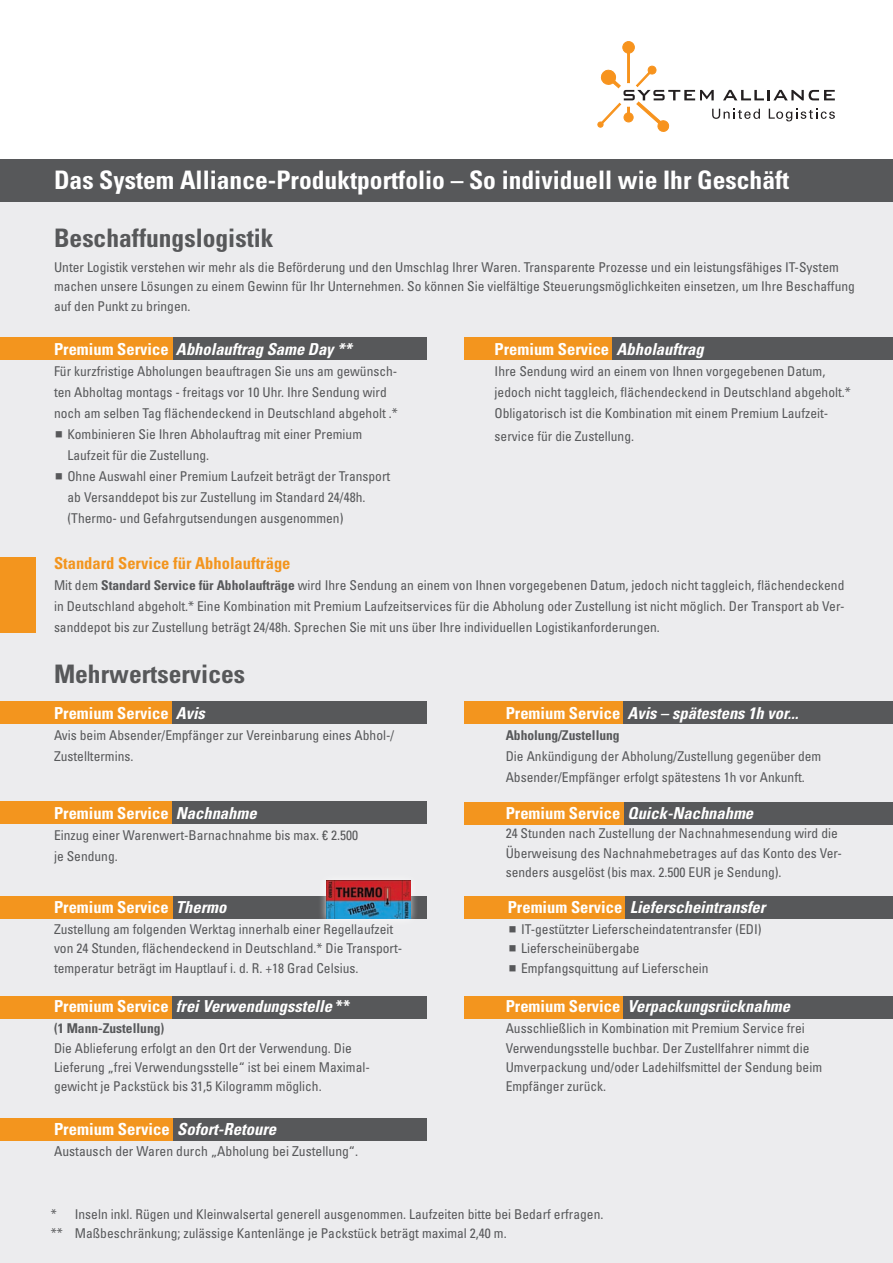
<style>
.page{position:relative;width:893px;height:1263px;background:#fff}
.page>*{position:absolute;margin:0;border:0;box-sizing:border-box;transform-origin:0 0}
.t1{font:700 condensed 25.5px "Univers LT Std";color:#fff}
.t2{font:700 condensed 25.5px "Univers LT Std";color:#57585a}
.t3{font:700 condensed 16.65px "Univers LT Std";color:#fff}
.t4{font:italic 700 condensed 16.5px "Univers LT Std";color:#fff}
.t5{font:700 condensed 16.5px "Univers LT Std";color:#fff}
.t6{font:700 condensed 16.5px "Univers LT Std";color:#f3951e}
.t7{font:condensed 13.65px "Univers LT Std";color:#57585a}
.t8{font:condensed 13.5px/21px "Univers LT Std";color:#57585a}
.t9{font:700 condensed 13.5px "Univers LT Std";color:#57585a}
.s1{font-style:normal}
.s2{font-style:italic}
.s3{font-weight:700}
</style>
<div class="page">
<div style="left:0;top:159px;width:893px;height:44px;background:#57585a"></div>
<div style="left:0;top:203px;width:893px;height:1060px;background:#ececee"></div>
<svg style="left:598px;top:41px;width:237px;height:91px"></svg>
<div style="left:464px;top:337px;width:249px;height:23px;background:#f3951e"></div>
<div style="left:613px;top:337px;width:280px;height:23px;background:#57585a"></div>
<div style="left:0;top:896px;width:225px;height:23px;background:#f3951e"></div>
<div style="left:173px;top:896px;width:254px;height:23px;background:#57585a"></div>
<div style="left:0;top:801px;width:225px;height:23px;background:#f3951e"></div>
<div style="left:172px;top:801px;width:255px;height:23px;background:#57585a"></div>
<div style="left:464px;top:801px;width:249px;height:23px;background:#f3951e"></div>
<div style="left:624px;top:801px;width:269px;height:23px;background:#57585a"></div>
<div style="left:0;top:701px;width:242px;height:23px;background:#f3951e"></div>
<div style="left:172px;top:701px;width:255px;height:23px;background:#57585a"></div>
<div style="left:464px;top:896px;width:249px;height:23px;background:#f3951e"></div>
<div style="left:626px;top:896px;width:267px;height:23px;background:#57585a"></div>
<div style="left:0;top:1118px;width:205px;height:23px;background:#f3951e"></div>
<div style="left:173px;top:1118px;width:254px;height:23px;background:#57585a"></div>
<div style="left:0;top:996px;width:205px;height:23px;background:#f3951e"></div>
<div style="left:172px;top:996px;width:255px;height:23px;background:#57585a"></div>
<div style="left:464px;top:996px;width:224px;height:23px;background:#f3951e"></div>
<div style="left:624px;top:996px;width:269px;height:23px;background:#57585a"></div>
<div style="left:464px;top:701px;width:249px;height:23px;background:#f3951e"></div>
<div style="left:624px;top:701px;width:269px;height:23px;background:#57585a"></div>
<div style="left:0;top:337px;width:228px;height:23px;background:#f3951e"></div>
<div style="left:173px;top:337px;width:254px;height:23px;background:#57585a"></div>
<div style="left:318px;top:872px;width:101px;height:55px;background:#fff;opacity:.75"></div>
<img style="left:326px;top:880px;width:84px;height:39px">
<div style="left:0;top:557px;width:35px;height:75px;background:#f3951e"></div>
<h1 class="t1" style="left:54px;top:165px;width:737px">Das System Alliance-Produktportfolio – So individuell wie Ihr Geschäft</h1>
<h1 class="t2" style="left:54px;top:222px;width:221px">Beschaffungslogistik</h1>
<p class="t8" style="left:54px;top:257px;width:802px;line-height:19.5px">Unter Logistik verstehen wir mehr als die Beförderung und den Umschlag Ihrer Waren. Transparente Prozesse und ein leistungsfähiges IT-System machen unsere Lösungen zu einem Gewinn für Ihr Unternehmen. So können Sie vielfältige Steuerungsmöglichkeiten einsetzen, um Ihre Beschaffung auf den Punkt zu bringen.</p>
<p class="t4" style="left:54px;top:339px;width:299px"><span class="s1">Premium Service</span> Abholauftrag Same Day **</p>
<p class="t8" style="left:54px;top:360px;width:345px">Für kurzfristige Abholungen beauftragen Sie uns am gewünsch&shy;ten Abholtag montags - freitags vor 10 Uhr. Ihre Sendung wird noch am selben Tag flächendeckend in Deutschland abgeholt .*</p>
<p class="t8" style="left:67px;top:423px;width:296px;text-indent:-13px">▪ Kombinieren Sie Ihren Abholauftrag mit einer Premium<br>Laufzeit für die Zustellung.</p>
<p class="t8" style="left:67px;top:465px;width:324px;text-indent:-13px">▪ Ohne Auswahl einer Premium Laufzeit beträgt der Transport ab Versanddepot bis zur Zustellung im Standard 24/48h. (Thermo- und Gefahrgutsendungen ausgenommen)</p>
<p class="t5" style="left:495px;top:339px;width:210px">Premium Service <span class="s2">Abholauftrag</span></p>
<p class="t8" style="left:495px;top:360px;width:358px">Ihre Sendung wird an einem von Ihnen vorgegebenen Datum, jedoch nicht taggleich, flächendeckend in Deutschland abgeholt.*<br>Obligatorisch ist die Kombination mit einem Premium Laufzeit-</p>
<p class="t8" style="left:495px;top:425px;width:141px">service für die Zustellung.</p>
<p class="t6" style="left:54px;top:553px;width:238px">Standard Service für Abholaufträge</p>
<p class="t8" style="left:54px;top:574px;width:792px;text-align:justify">Mit dem <span class="s3">Standard Service für Abholaufträge</span> wird Ihre Sendung an einem von Ihnen vorgegebenen Datum, jedoch nicht taggleich, flächendeckend in Deutschland abgeholt.* Eine Kombination mit Premium Laufzeitservices für die Abholung oder Zustellung ist nicht möglich. Der Transport ab Ver&shy;sanddepot bis zur Zustellung beträgt 24/48h. Sprechen Sie mit uns über Ihre individuellen Logistikanforderungen.</p>
<h1 class="t2" style="left:54px;top:659px;width:193px">Mehrwertservices</h1>
<p class="t5" style="left:54px;top:703px;width:152px">Premium Service <span class="s2">Avis</span></p>
<p class="t8" style="left:54px;top:724px;width:342px">Avis beim Absender/Empfänger zur Vereinbarung eines Abhol-/<br>Zustelltermins.</p>
<p class="t5" style="left:54px;top:803px;width:204px">Premium Service <span class="s2">Nachnahme</span></p>
<p class="t8" style="left:54px;top:824px;width:305px">Einzug einer Warenwert-Barnachnahme bis max. € 2.500 je Sendung.</p>
<p class="t5" style="left:54px;top:897px;width:174px">Premium Service <span class="s2">Thermo</span></p>
<p class="t8" style="left:54px;top:919px;width:350px;line-height:19.5px">Zustellung am folgenden Werktag innerhalb einer Regellaufzeit von 24 Stunden, flächendeckend in Deutschland.* Die Transport&shy;temperatur beträgt im Hauptlauf i. d. R. +18 Grad Celsius.</p>
<p class="t4" style="left:54px;top:996px;width:298px"><span class="s1">Premium Service</span> frei Verwendungsstelle <span class="s1">**</span></p>
<p class="t9" style="left:54px;top:1020px;width:112px">(1 Mann-Zustellung)</p>
<p class="t8" style="left:54px;top:1038px;width:317px;line-height:19.5px">Die Ablieferung erfolgt an den Ort der Verwendung. Die<br>Lieferung „frei Verwendungsstelle“ ist bei einem Maximal&shy;gewicht je Packstück bis 31,5 Kilogramm möglich.</p>
<p class="t3" style="left:54px;top:1119px;width:224px">Premium Service <span class="s2">Sofort-Retoure</span></p>
<p class="t7" style="left:54px;top:1143px;width:306px">Austausch der Waren durch „Abholung bei Zustellung“.</p>
<p class="t4" style="left:506px;top:703px;width:294px"><span class="s1">Premium Service</span> Avis – spätestens 1h vor...</p>
<p class="t9" style="left:506px;top:727px;width:116px">Abholung/Zustellung</p>
<p class="t8" style="left:506px;top:745px;width:317px">Die Ankündigung der Abholung/Zustellung gegenüber dem<br>Absender/Empfänger erfolgt spätestens 1h vor Ankunft.</p>
<p class="t4" style="left:506px;top:803px;width:249px"><span class="s1">Premium Service</span> Quick-Nachnahme</p>
<p class="t8" style="left:506px;top:823px;width:338px;line-height:19.5px">24 Stunden nach Zustellung der Nachnahmesendung wird die<br>Überweisung des Nachnahmebetrages auf das Konto des Ver&shy;senders ausgelöst (bis max. 2.500 EUR je Sendung).</p>
<p class="t4" style="left:508px;top:897px;width:259px"><span class="s1">Premium Service</span> Lieferscheintransfer</p>
<p class="t8" style="left:508px;top:918px;width:255px">▪ IT-gestützter Lieferscheindatentransfer (EDI)</p>
<p class="t8" style="left:508px;top:938px;width:133px">▪ Lieferscheinübergabe</p>
<p class="t8" style="left:508px;top:957px;width:202px">▪ Empfangsquittung auf Lieferschein</p>
<p class="t4" style="left:506px;top:996px;width:286px"><span class="s1">Premium Service</span> Verpackungsrücknahme</p>
<p class="t8" style="left:506px;top:1018px;width:318px;line-height:19.5px">Ausschließlich in Kombination mit Premium Service frei Verwendungsstelle buchbar. Der Zustellfahrer nimmt die Umverpackung und/oder Ladehilfsmittel der Sendung beim Empfänger zurück.</p>
<p class="t8" style="left:51px;top:1204px;width:554px;line-height:19.5px">* Inseln inkl. Rügen und Kleinwalsertal generell ausgenommen. Laufzeiten bitte bei Bedarf erfragen. ** Maßbeschränkung; zulässige Kantenlänge je Packstück beträgt maximal 2,40 m.</p>
</div>
